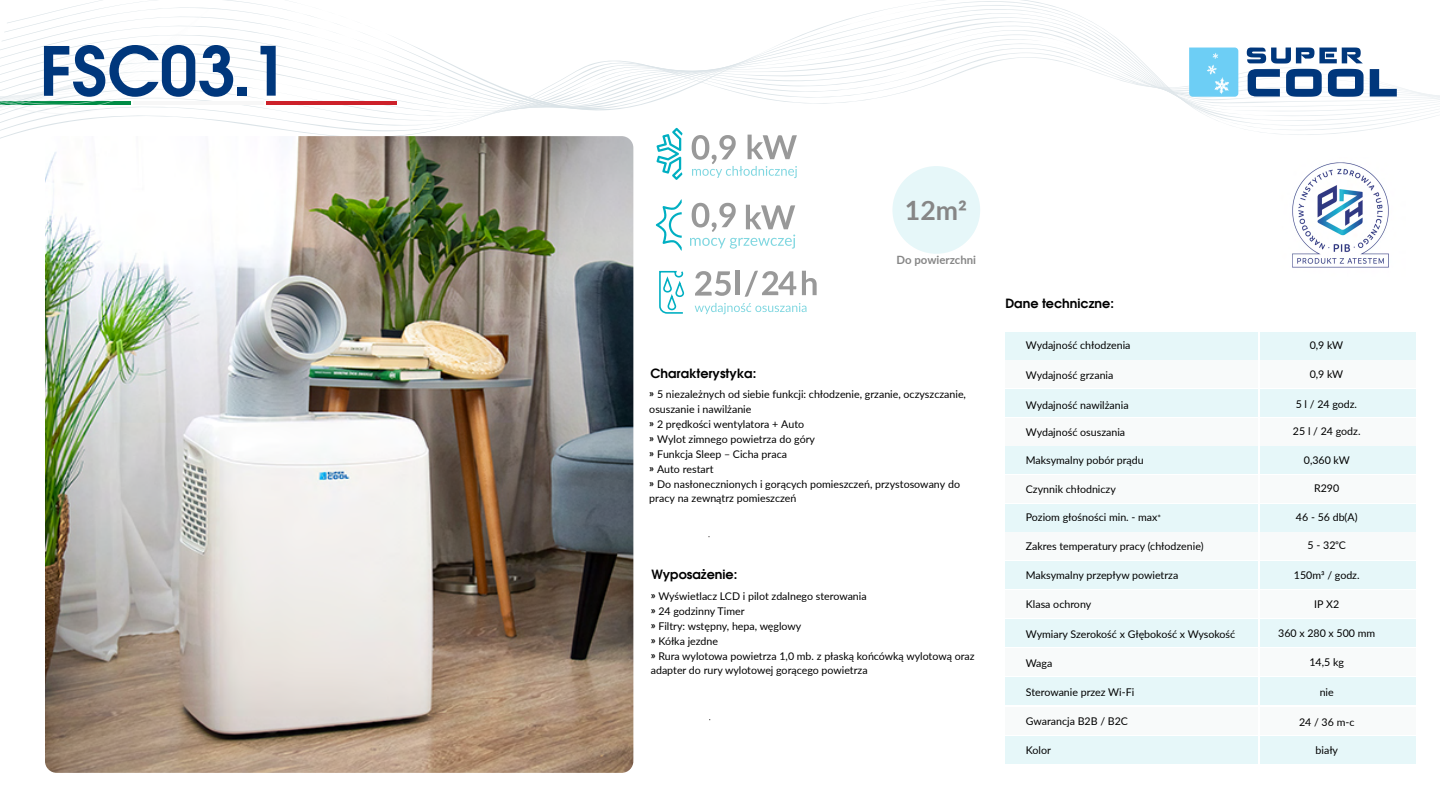
<style>
.page{position:relative;width:1440px;height:810px;background:#fff}
.page>*{position:absolute;margin:0;border:0;box-sizing:border-box;transform-origin:0 0}
.t1{font:700 26.62px "Lato";color:#868686}
.t2{font:600 12.75px "Avant Garde";color:#000}
.t3{font:700 11.4px "Lato";color:#868686}
.t4{font:10.65px/14.9px "Lato";color:#000}
.s1{font-weight:700}
.s2{font-size:8.48px}
</style>
<div class="page">
<svg style="left:233px;top:1px;width:1207px;height:135px"></svg>
<div style="left:892px;top:166px;width:88px;height:88px;background:#e6f7f9;border-radius:50%"></div>
<hr style="left:133px;top:102px;width:131px;height:3px;background:#f7f7f7">
<hr style="left:266px;top:102px;width:130px;height:3px;background:#cd212a">
<div style="left:1005px;top:390px;width:411px;height:27px;background:#e6f7f9"></div>
<div style="left:1005px;top:418px;width:411px;height:28px;background:#f8fafa"></div>
<div style="left:1005px;top:332px;width:411px;height:27px;background:#e6f7f9"></div>
<div style="left:1005px;top:361px;width:411px;height:27px;background:#f8fafa"></div>
<div style="left:1005px;top:447px;width:411px;height:27px;background:#e6f7f9"></div>
<div style="left:1005px;top:504px;width:411px;height:27px;background:#e6f7f9"></div>
<div style="left:1005px;top:561px;width:411px;height:27px;background:#e6f7f9"></div>
<div style="left:1005px;top:619px;width:411px;height:28px;background:#e6f7f9"></div>
<div style="left:1005px;top:678px;width:411px;height:27px;background:#e6f7f9"></div>
<div style="left:1005px;top:736px;width:411px;height:27px;background:#e6f7f9"></div>
<div style="left:1005px;top:475px;width:411px;height:28px;background:#f8fafa"></div>
<div style="left:1005px;top:532px;width:411px;height:28px;background:#f8fafa"></div>
<div style="left:1005px;top:590px;width:411px;height:27px;background:#f8fafa"></div>
<div style="left:1005px;top:649px;width:411px;height:27px;background:#f8fafa"></div>
<div style="left:1005px;top:707px;width:411px;height:27px;background:#f8fafa"></div>
<hr style="left:1258px;top:331px;width:2px;height:435px;background:#fff">
<svg style="left:1370px;top:69px;width:27px;height:28px"></svg>
<svg style="left:1247px;top:48px;width:117px;height:49px"></svg>
<svg style="left:1189px;top:48px;width:49px;height:49px;background:#76d1f5"></svg>
<svg style="left:656px;top:199px;width:26px;height:52px"></svg>
<svg style="left:656px;top:128px;width:26px;height:52px"></svg>
<svg style="left:659px;top:270px;width:26px;height:44px"></svg>
<svg style="left:695px;top:303px;width:112px;height:11px"></svg>
<hr style="left:736px;top:271px;width:4px;height:24px;background:#999">
<svg style="left:745px;top:271px;width:51px;height:26px"></svg>
<svg style="left:802px;top:271px;width:15px;height:24px"></svg>
<svg style="left:692px;top:135px;width:105px;height:43px"></svg>
<svg style="left:690px;top:203px;width:105px;height:46px"></svg>
<svg style="left:695px;top:271px;width:36px;height:25px"></svg>
<div style="left:237px;top:87px;width:9px;height:9px;background:#00377c"></div>
<svg style="left:261px;top:46px;width:15px;height:50px"></svg>
<img style="left:1292px;top:162px;width:97px;height:106px">
<svg style="left:0;top:1px;width:233px;height:138px"></svg>
<img style="left:45px;top:136px;width:588px;height:637px">
<h1 class="t1" style="left:905px;top:191px;width:64px">12m2</h1>
<p class="t3" style="left:896px;top:252px;width:81px">Do powierzchni</p>
<p class="t2" style="left:651px;top:365px;width:107px">Charakterystyka:</p>
<p class="t4" style="left:649px;top:387px;width:318px"><span class="s1">»</span> 5 niezależnych od siebie funkcji: chłodzenie, grzanie, oczyszczanie, osuszanie i nawilżanie<br><span class="s1">»</span> 2 prędkości wentylatora + Auto<br><span class="s1">»</span> Wylot zimnego powietrza do góry<br><span class="s1">»</span> Funkcja Sleep – Cicha praca<br><span class="s1">»</span> Auto restart<br><span class="s1">»</span> Do nasłonecznionych i gorących pomieszczeń, przystosowany do pracy na zewnątrz pomieszczeń</p>
<p class="t2" style="left:651px;top:566px;width:87px">Wyposażenie:</p>
<p class="t4" style="left:651px;top:588px;width:325px"><span class="s1">»</span> Wyświetlacz LCD i pilot zdalnego sterowania<br><span class="s1">»</span> 24 godzinny Timer<br><span class="s1">»</span> Filtry: wstępny, hepa, węglowy<br><span class="s1">»</span> Kółka jezdne<br><span class="s1">»</span> Rura wylotowa powietrza 1,0 mb. z płaską końcówką wylotową oraz adapter do rury wylotowej gorącego powietrza</p>
<p class="t2" style="left:1005px;top:295px;width:110px">Dane techniczne:</p>
<p class="t4" style="left:1026px;top:337px;width:106px">Wydajność chłodzenia</p>
<p class="t4" style="left:1310px;top:337px;width:35px">0,9 kW</p>
<p class="t4" style="left:1026px;top:367px;width:89px">Wydajność grzania</p>
<p class="t4" style="left:1310px;top:367px;width:35px">0,9 kW</p>
<p class="t4" style="left:1026px;top:397px;width:104px">Wydajność nawilżania</p>
<p class="t4" style="left:1296px;top:397px;width:63px">5 l / 24 godz.</p>
<p class="t4" style="left:1026px;top:424px;width:101px">Wydajność osuszania</p>
<p class="t4" style="left:1026px;top:453px;width:119px">Maksymalny pobór prądu</p>
<p class="t4" style="left:1026px;top:481px;width:92px">Czynnik chłodniczy</p>
<p class="t4" style="left:1026px;top:510px;width:137px">Poziom głośności min. - max<span class="s2">*</span></p>
<p class="t4" style="left:1026px;top:538px;width:179px">Zakres temperatury pracy (chłodzenie)</p>
<p class="t4" style="left:1026px;top:567px;width:154px">Maksymalny przepływ powietrza</p>
<p class="t4" style="left:1026px;top:597px;width:67px">Klasa ochrony</p>
<p class="t4" style="left:1026px;top:626px;width:211px">Wymiary Szerokość x Głębokość x Wysokość</p>
<p class="t4" style="left:1293px;top:424px;width:69px">25 l / 24 godz.</p>
<p class="t4" style="left:1304px;top:452px;width:47px">0,360 kW</p>
<p class="t4" style="left:1314px;top:481px;width:27px">R290</p>
<p class="t4" style="left:1296px;top:510px;width:63px">46 - 56 db(A)</p>
<p class="t4" style="left:1308px;top:538px;width:40px">5 - 32oC</p>
<p class="t4" style="left:1294px;top:567px;width:67px">150m3 / godz.</p>
<p class="t4" style="left:1314px;top:596px;width:26px">IP X2</p>
<p class="t4" style="left:1278px;top:625px;width:99px">360 x 280 x 500 mm</p>
<p class="t4" style="left:1026px;top:655px;width:28px">Waga</p>
<p class="t4" style="left:1309px;top:655px;width:36px">14,5 kg</p>
<p class="t4" style="left:1320px;top:684px;width:16px">nie</p>
<p class="t4" style="left:1299px;top:714px;width:57px">24 / 36 m-c</p>
<p class="t4" style="left:1026px;top:742px;width:27px">Kolor</p>
<p class="t4" style="left:1316px;top:742px;width:24px">biały</p>
<p class="t4" style="left:1026px;top:684px;width:110px">Sterowanie przez Wi-Fi</p>
<p class="t4" style="left:1026px;top:713px;width:104px">Gwarancja B2B / B2C</p>
</div>
